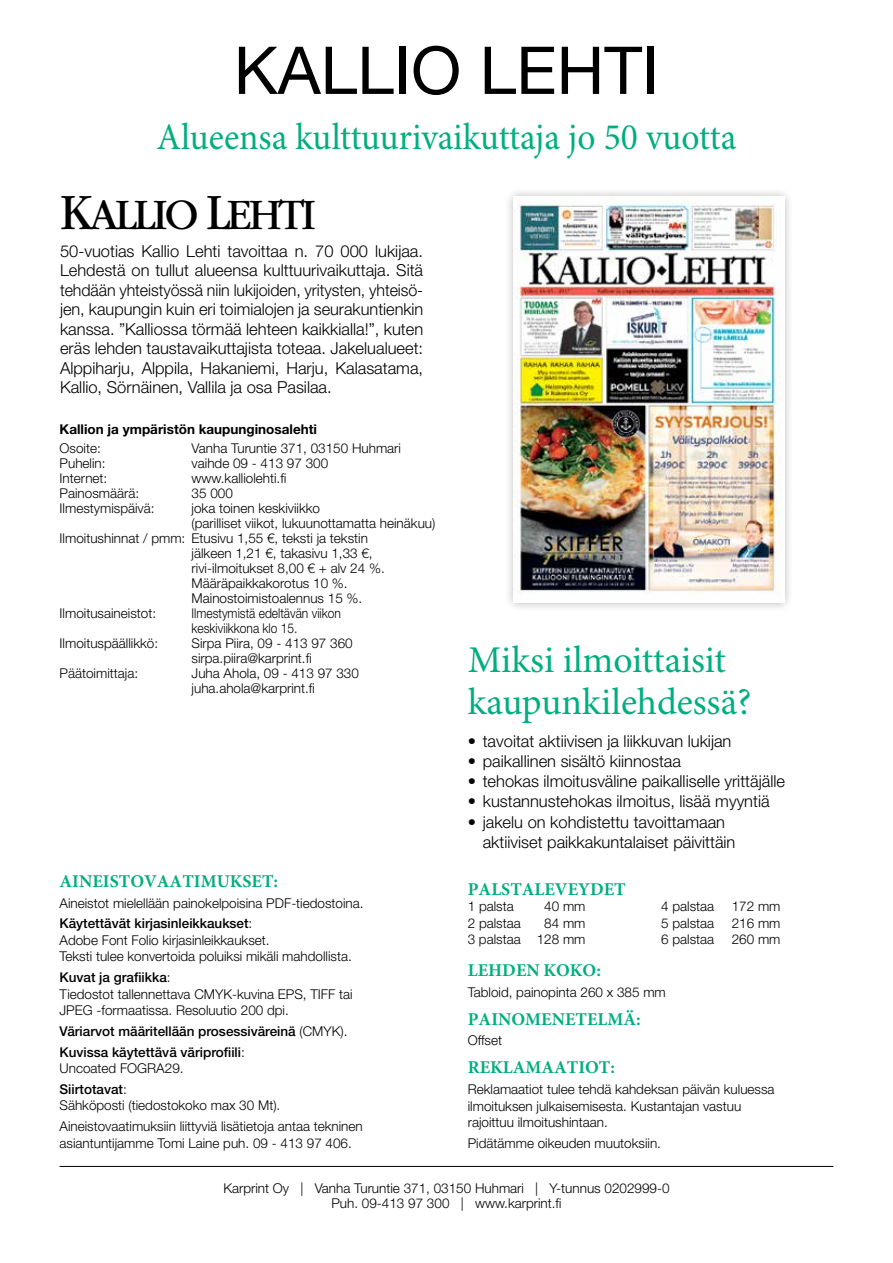
<style>
.page{position:relative;width:893px;height:1263px;background:#fff}
.page>*{position:absolute;margin:0;border:0;box-sizing:border-box;transform-origin:0 0}
.t1{font:66px "Helvetica Neue LT Std";color:#000}
.t2{font:45.3px "ITC Garamond Std";letter-spacing:-.075em;color:#000;scale:.95 1}
.t3{font:37.8px/42.2px "Minion Pro";color:#00ae7f}
.t4{font:37.5px "Minion Pro";color:#00ae7f;scale:.95 1}
.t5{font:700 18px "Minion Pro";color:#00ae7f}
.t6{font:300 16.5px/19.5px "Helvetica Neue LT Std";color:#000;text-align:justify}
.t7{font:300 13.5px/16.5px "Helvetica Neue LT Std";color:#000}
.t8{font:500 13.5px/20.7px "Helvetica Neue LT Std";color:#000}
.t9{font:300 13.5px/15px "Helvetica Neue LT Std";color:#000;scale:.89 1}
.t10{font:700 13.5px "Helvetica Neue LT Std";color:#000}
.s1{font-size:52.95px}
.s2{font-weight:500}
.s3{font-weight:300}
</style>
<div class="page">
<hr style="left:60px;top:1166px;width:773px;height:1px;background:#000">
<div style="left:504px;top:187px;width:290px;height:425px;background:#000;opacity:.3"></div>
<img style="left:514px;top:197px;width:270px;height:405px">
<h1 class="t1" style="left:234px;top:31px;width:427px">KALLIO LEHTI</h1>
<h3 class="t4" style="left:157px;top:115px;width:612px">Alueensa kulttuurivaikuttaja jo 50 vuotta</h3>
<h2 class="t2" style="left:60px;top:190px;width:271px"><span class="s1">K</span>ALLIO <span class="s1">L</span>EHTI</h2>
<p class="t6" style="left:60px;top:241px;width:365px">50-vuotias Kallio Lehti tavoittaa n. 70 000 lukijaa.<br>Lehdestä on tullut alueensa kulttuurivaikuttaja. Sitä tehdään yhteistyössä niin lukijoiden, yritysten, yhteisö&shy;jen, kaupungin kuin eri toimialojen ja seurakuntienkin kanssa. ”Kalliossa törmää lehteen kaikkialla!”, kuten eräs lehden taustavaikuttajista toteaa. Jakelualueet:<br>Alppiharju, Alppila, Hakaniemi, Harju, Kalasatama, Kallio, Sörnäinen, Vallila ja osa Pasilaa.</p>
<p class="t10" style="left:60px;top:420px;width:259px">Kallion ja ympäristön kaupunginosalehti</p>
<p class="t7" style="left:60px;top:439px;width:43px">Osoite:</p>
<p class="t7" style="left:192px;top:439px;width:211px">Vanha Turuntie 371, 03150 Huhmari</p>
<p class="t7" style="left:60px;top:454px;width:48px">Puhelin:</p>
<p class="t7" style="left:192px;top:454px;width:138px">vaihde 09 - 413 97 300</p>
<p class="t7" style="left:60px;top:469px;width:49px">Internet:</p>
<p class="t7" style="left:192px;top:469px;width:96px">www.kalliolehti.fi</p>
<p class="t7" style="left:60px;top:484px;width:81px">Painosmäärä:</p>
<p class="t7" style="left:192px;top:484px;width:43px">35 000</p>
<p class="t7" style="left:60px;top:499px;width:96px">Ilmestymispäivä:</p>
<p class="t7" style="left:192px;top:499px;width:130px">joka toinen keskiviikko</p>
<p class="t7" style="left:192px;top:514px;width:245px">(parilliset viikot, lukuunottamatta heinäkuu)</p>
<p class="t7" style="left:60px;top:529px;width:310px">Ilmoitushinnat / pmm: Etusivu 1,55 €, teksti ja tekstin</p>
<p class="t7" style="left:192px;top:544px;width:183px">jälkeen 1,21 €, takasivu 1,33 €,</p>
<p class="t7" style="left:192px;top:559px;width:195px">rivi-ilmoitukset 8,00 € + alv 24 %.</p>
<p class="t7" style="left:192px;top:574px;width:158px">Määräpaikkakorotus 10 %.</p>
<p class="t7" style="left:192px;top:589px;width:172px">Mainostoimistoalennus 15 %.</p>
<p class="t7" style="left:60px;top:604px;width:98px">Ilmoitusaineistot:</p>
<p class="t9" style="left:192px;top:605px;width:169px">Ilmestymistä edeltävän viikon keskiviikkona klo 15.</p>
<p class="t7" style="left:60px;top:634px;width:100px">Ilmoituspäällikkö:</p>
<p class="t7" style="left:192px;top:635px;width:163px;line-height:15px">Sirpa Piira, 09 - 413 97 360 sirpa.piira@karprint.fi</p>
<p class="t7" style="left:60px;top:664px;width:80px">Päätoimittaja:</p>
<p class="t7" style="left:192px;top:665px;width:169px;line-height:15px">Juha Ahola, 09 - 413 97 330 juha.ahola@karprint.fi</p>
<h3 class="t3" style="left:468px;top:640px;width:285px">Miksi ilmoittaisit kaupunkilehdessä?</h3>
<p class="t6" style="left:468px;top:731px;width:265px">• tavoitat aktiivisen ja liikkuvan lukijan</p>
<p class="t6" style="left:468px;top:751px;width:215px">• paikallinen sisältö kiinnostaa</p>
<p class="t6" style="left:468px;top:771px;width:319px">• tehokas ilmoitusväline paikalliselle yrittäjälle</p>
<p class="t6" style="left:468px;top:791px;width:303px">• kustannustehokas ilmoitus, lisää myyntiä</p>
<p class="t6" style="left:483px;top:811px;width:254px;line-height:20.2px;text-indent:-15px">• jakelu on kohdistettu tavoittamaan aktiiviset paikkakuntalaiset päivittäin</p>
<h3 class="t5" style="left:60px;top:870px;width:220px">AINEISTOVAATIMUKSET:</h3>
<p class="t7" style="left:60px;top:892px;width:306px;line-height:20.7px">Aineistot mielellään painokelpoisina PDF-tiedostoina.<br><span class="s2">Käytettävät kirjasinleikkaukset</span>:</p>
<p class="t7" style="left:60px;top:931px;width:294px">Adobe Font Folio kirjasinleikkaukset.<br>Teksti tulee konvertoida poluiksi mikäli mahdollista.</p>
<p class="t7" style="left:60px;top:969px;width:295px"><span class="s2">Kuvat ja grafiikka</span>:<br>Tiedostot tallennettava CMYK-kuvina EPS, TIFF tai<br>JPEG -formaatissa. Resoluutio 200 dpi.</p>
<p class="t8" style="left:60px;top:1020px;width:290px">Väriarvot määritellään prosessiväreinä <span class="s3">(CMYK).<br></span>Kuvissa käytettävä väriprofiili<span class="s3">:</span></p>
<p class="t7" style="left:60px;top:1058px;width:126px;line-height:20.7px">Uncoated FOGRA29.<br><span class="s2">Siirtotavat</span>:</p>
<p class="t7" style="left:60px;top:1095px;width:305px;line-height:20.7px">Sähköposti (tiedostokoko max 30 Mt).<br>Aineistovaatimuksiin liittyviä lisätietoja antaa tekninen</p>
<p class="t7" style="left:60px;top:1134px;width:294px">asiantuntijamme Tomi Laine puh. 09 - 413 97 406.</p>
<p class="t7" style="left:223px;top:1180px;width:448px;line-height:15px;text-align:center">Karprint Oy | Vanha Turuntie 371, 03150 Huhmari | Y-tunnus 0202999-0<br>Puh. 09-413 97 300 | www.karprint.fi</p>
<h3 class="t5" style="left:468px;top:878px;width:159px">PALSTALEVEYDET</h3>
<p class="t7" style="left:468px;top:898px;width:48px">1 palsta</p>
<p class="t7" style="left:544px;top:898px;width:43px">40 mm</p>
<p class="t7" style="left:661px;top:898px;width:55px">4 palstaa</p>
<p class="t7" style="left:732px;top:898px;width:50px">172 mm</p>
<p class="t7" style="left:468px;top:914px;width:55px">2 palstaa</p>
<p class="t7" style="left:544px;top:914px;width:43px">84 mm</p>
<p class="t7" style="left:661px;top:914px;width:55px">5 palstaa</p>
<p class="t7" style="left:732px;top:914px;width:50px">216 mm</p>
<p class="t7" style="left:468px;top:931px;width:119px">3 palstaa 128 mm</p>
<p class="t7" style="left:661px;top:931px;width:55px">6 palstaa</p>
<p class="t7" style="left:732px;top:931px;width:50px">260 mm</p>
<h3 class="t5" style="left:468px;top:959px;width:135px">LEHDEN KOKO:</h3>
<p class="t7" style="left:468px;top:983px;width:200px">Tabloid, painopinta 260 x 385 mm</p>
<h3 class="t5" style="left:468px;top:1008px;width:174px">PAINOMENETELMÄ:</h3>
<p class="t7" style="left:468px;top:1032px;width:36px">Offset</p>
<h3 class="t5" style="left:468px;top:1057px;width:149px">REKLAMAATIOT:</h3>
<p class="t7" style="left:468px;top:1081px;width:308px">Reklamaatiot tulee tehdä kahdeksan päivän kuluessa ilmoituksen julkaisemisesta. Kustantajan vastuu rajoittuu ilmoitushintaan.</p>
<p class="t7" style="left:468px;top:1134px;width:195px">Pidätämme oikeuden muutoksiin.</p>
</div>
